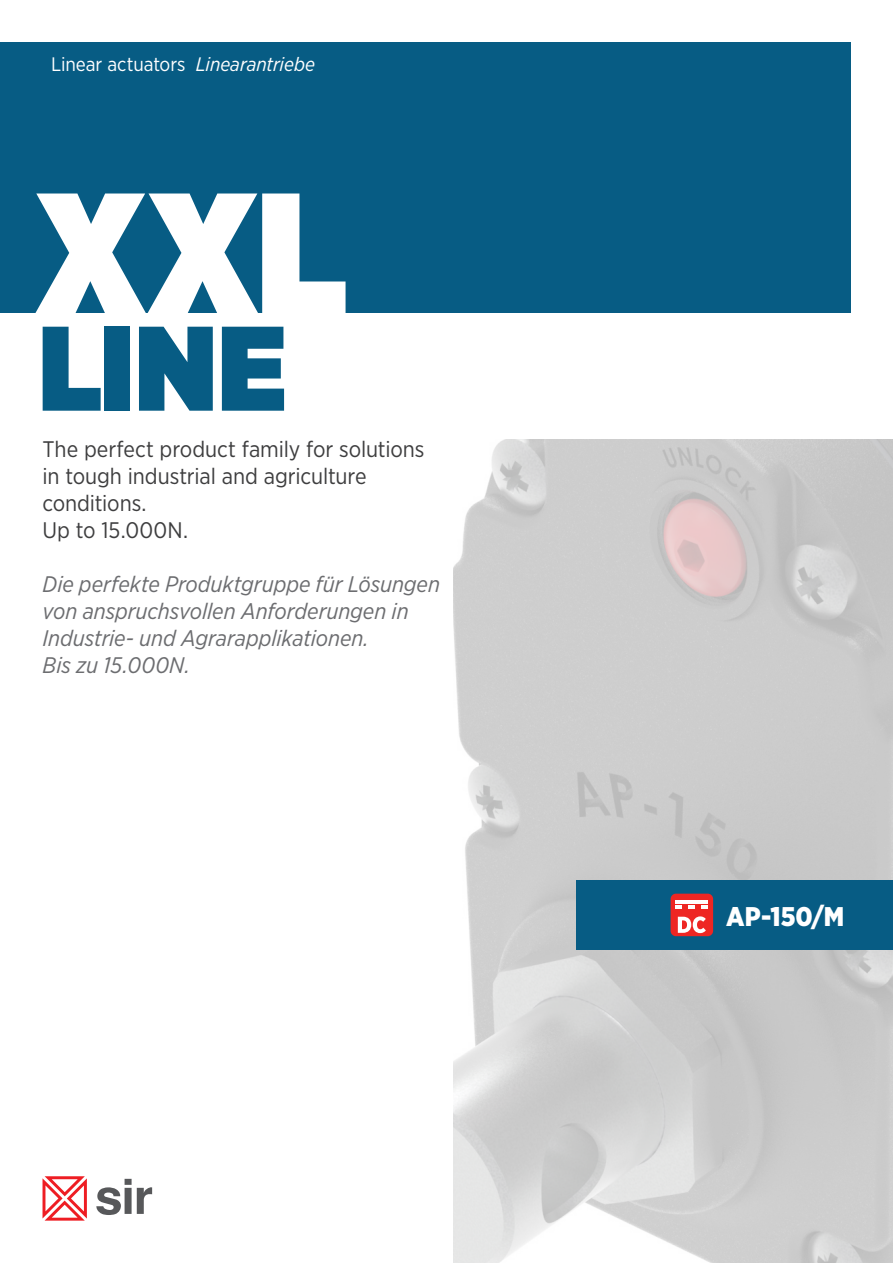
<style>
.page{position:relative;width:893px;height:1263px;background:#fff}
.page>*{position:absolute;margin:0;border:0;box-sizing:border-box;transform-origin:0 0}
.t1{font:900 172.5px "Gotham Narrow";color:#fff}
.t2{font:900 120px "Gotham Narrow";color:#075c84}
.t3{font:900 27px "Gotham Narrow";color:#fff}
.t4{font:italic 22.5px/27px "Gotham Narrow";letter-spacing:-.005em;color:#6c6d70}
.t5{font:22.5px/27px "Gotham Narrow";letter-spacing:-.005em;color:#3e3e3f}
.t6{font:19.5px "Gotham Narrow";letter-spacing:-.005em;color:#fff}
.s1{font-style:italic}
</style>
<div class="page">
<svg style="left:96px;top:1179px;width:56px;height:36px"></svg>
<svg style="left:43px;top:1176px;width:44px;height:44px"></svg>
<img style="left:454px;top:439px;width:439px;height:824px">
<div style="left:0;top:43px;width:850px;height:270px;background:#075c84"></div>
<div style="left:577px;top:880px;width:316px;height:69px;background:#075c84"></div>
<div style="left:671px;top:894px;width:42px;height:42px;background:#ee2623;border-radius:5px"></div>
<svg style="left:678px;top:916px;width:28px;height:17px"></svg>
<hr style="left:675px;top:900px;width:33px;height:3px;background:#fff">
<svg style="left:675px;top:905px;width:7px;height:3px"></svg>
<svg style="left:688px;top:905px;width:7px;height:3px"></svg>
<svg style="left:702px;top:905px;width:6px;height:3px"></svg>
<p class="t6" style="left:51px;top:52px;width:265px">Linear actuators <span class="s1">Linearantriebe</span></p>
<p class="t1" style="left:36px;top:137px;width:313px">XXL</p>
<p class="t2" style="left:39px;top:287px;width:249px">LINE</p>
<p class="t5" style="left:43px;top:435px;width:383px">The perfect product family for solutions in tough industrial and agriculture conditions.</p>
<p class="t5" style="left:43px;top:516px;width:147px">Up to 15.000N.</p>
<p class="t4" style="left:43px;top:570px;width:399px">Die perfekte Produktgruppe für Lösungen von anspruchsvollen Anforderungen in</p>
<p class="t4" style="left:43px;top:624px;width:328px">Industrie- und Agrarapplikationen.</p>
<p class="t4" style="left:43px;top:651px;width:149px">Bis zu 15.000N.</p>
<p class="t3" style="left:726px;top:898px;width:120px">AP-150/M</p>
</div>
